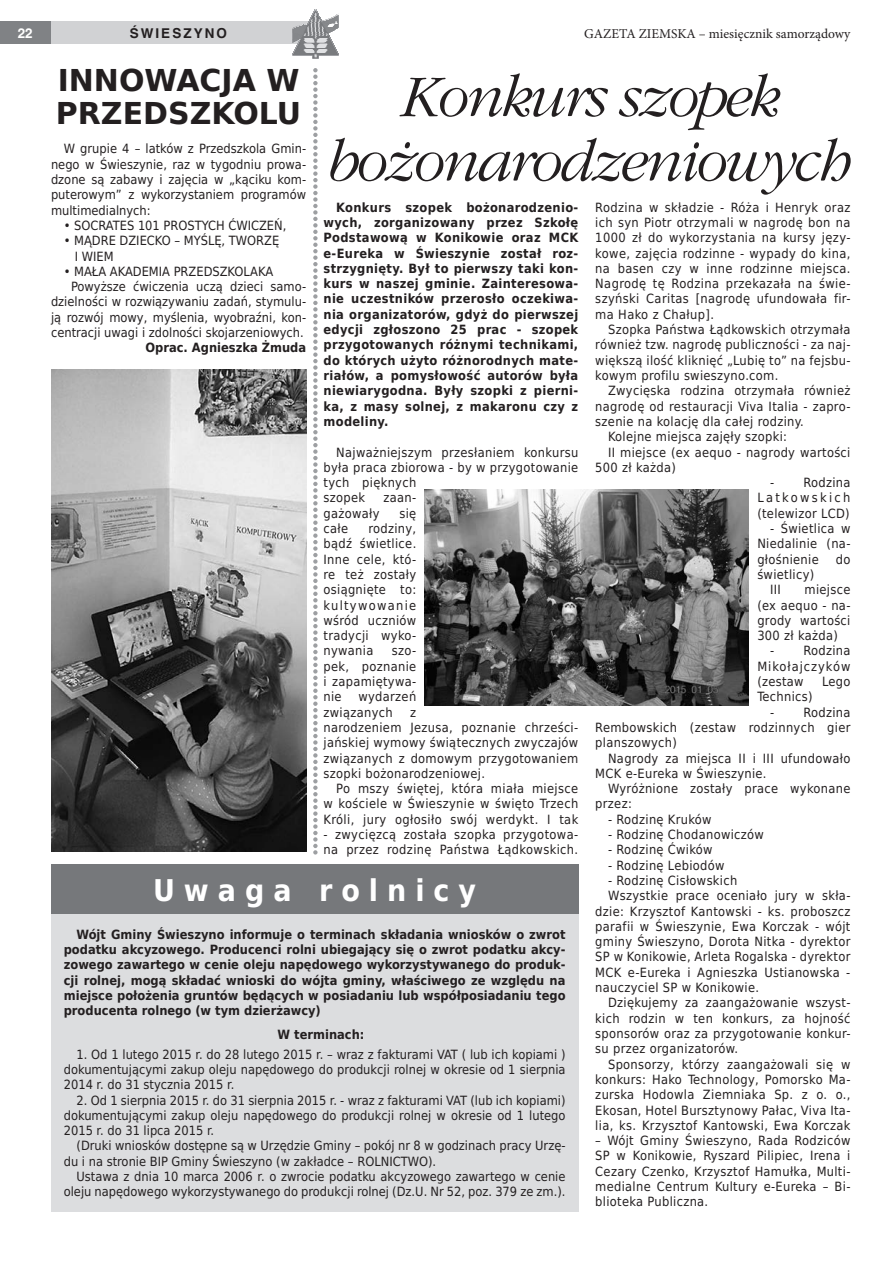
<style>
.page{position:relative;width:893px;height:1263px;background:#fff}
.page>*{position:absolute;margin:0;border:0;box-sizing:border-box;transform-origin:0 0}
.gz_tytul_kursywa{font:italic 61.5px "Gatineau";letter-spacing:-.04em;color:#231f20}
.gz_tytulik_sformatow{font:700 30px/33px "DejaVu Sans";color:#231f20}
.gz_text_glowny{font:700 30px "DejaVu Sans Condensed";letter-spacing:.3em;color:#fff}
.t1{font:13.5px "Minion Pro";color:#231f20}
.t2{font:700 13.5px "Switzerland";letter-spacing:.15em;color:#231f20}
.t3{font:700 13.5px "Switzerland";color:#fff}
.gz_text_glowny-2{font:12.75px/15.3px "DejaVu Sans Condensed";letter-spacing:.025em;color:#231f20;text-align:justify}
.gz_text_glowny-3{font:700 12.75px/15.3px "DejaVu Sans Condensed";color:#231f20;text-align:justify}
.gz_text_glowny-4{font:12.75px/15.3px "DejaVu Sans Condensed";color:#231f20}
</style>
<div class="page">
<div style="left:0;top:22px;width:324px;height:22px;background:#d1d2d4"></div>
<div style="left:0;top:22px;width:51px;height:22px;background:#808285"></div>
<div style="left:51px;top:871px;width:527px;height:341px;background:#dcdddf"></div>
<div style="left:51px;top:865px;width:527px;height:49px;background:#76787b"></div>
<svg style="left:312px;top:56px;width:7px;height:2px"></svg>
<img style="left:292px;top:53px;width:47px;height:3px">
<img style="left:293px;top:50px;width:44px;height:3px">
<img style="left:295px;top:46px;width:41px;height:5px">
<img style="left:297px;top:43px;width:37px;height:4px">
<img style="left:300px;top:41px;width:7px;height:2px">
<img style="left:300px;top:39px;width:7px;height:2px">
<svg style="left:292px;top:39px;width:8px;height:5px"></svg>
<img style="left:292px;top:37px;width:15px;height:2px">
<img style="left:292px;top:28px;width:15px;height:9px">
<img style="left:294px;top:27px;width:13px;height:2px">
<img style="left:296px;top:26px;width:11px;height:2px">
<svg style="left:307px;top:9px;width:32px;height:35px"></svg>
<img style="left:51px;top:370px;width:255px;height:482px">
<svg style="left:313px;top:68px;width:5px;height:786px"></svg>
<img style="left:425px;top:489px;width:324px;height:216px">
<p class="t3" style="left:18px;top:25px;width:17px">22</p>
<p class="t2" style="left:130px;top:25px;width:99px">ŚWIESZYNO</p>
<p class="t1" style="left:584px;top:25px;width:268px">GAZETA ZIEMSKA – miesięcznik samorządowy</p>
<p class="gz_tytulik_sformatow" style="left:56px;top:63px;width:247px">INNOWACJA W<br>PRZEDSZKOLU</p>
<p class="gz_tytul_kursywa" style="left:397px;top:62px;width:380px">Konkurs szopek</p>
<p class="gz_tytul_kursywa" style="left:323px;top:126px;width:528px">bożonarodzeniowych</p>
<p class="gz_text_glowny-2" style="left:51px;top:141px;width:257px;text-indent:13px">W grupie 4 – latków z Przedszkola Gmin&shy;nego w Świeszynie, raz w tygodniu prowa&shy;dzone są zabawy i zajęcia w „kąciku kom&shy;puterowym” z wykorzystaniem programów multimedialnych:</p>
<p class="gz_text_glowny-4" style="left:64px;top:218px;width:224px">• SOCRATES 101 PROSTYCH ĆWICZEŃ,</p>
<p class="gz_text_glowny-4" style="left:64px;top:233px;width:217px">• MĄDRE DZIECKO – MYŚLĘ, TWORZĘ</p>
<p class="gz_text_glowny-2" style="left:75px;top:248px;width:40px">I WIEM</p>
<p class="gz_text_glowny-4" style="left:64px;top:263px;width:211px">• MAŁA AKADEMIA PRZEDSZKOLAKA</p>
<p class="gz_text_glowny-2" style="left:51px;top:279px;width:257px;text-indent:20px">Powyższe ćwiczenia uczą dzieci samo&shy;dzielności w rozwiązywaniu zadań, stymulu&shy;ją rozwój mowy, myślenia, wyobraźni, kon&shy;centracji uwagi i zdolności skojarzeniowych.</p>
<p class="gz_text_glowny-3" style="left:145px;top:340px;width:162px">Oprac. Agnieszka Żmuda</p>
<p class="gz_text_glowny-2" style="left:595px;top:199px;width:257px">Rodzina w składzie - Róża i Henryk oraz ich syn Piotr otrzymali w nagrodę bon na 1000 zł do wykorzystania na kursy języ&shy;kowe, zajęcia rodzinne - wypady do kina, na basen czy w inne rodzinne miejsca.<br>Nagrodę tę Rodzina przekazała na świe&shy;szyński Caritas [nagrodę ufundowała fir&shy;ma Hako z Chałup].</p>
<p class="gz_text_glowny-2" style="left:595px;top:322px;width:257px;text-indent:13px">Szopka Państwa Łądkowskich otrzymała również tzw. nagrodę publiczności - za naj&shy;większą ilość kliknięć „Lubię to” na fejsbu&shy;kowym profilu swieszyno.com.</p>
<p class="gz_text_glowny-2" style="left:595px;top:383px;width:257px;text-indent:13px">Zwycięska rodzina otrzymała również nagrodę od restauracji Viva Italia - zapro&shy;szenie na kolację dla całej rodziny.</p>
<p class="gz_text_glowny-2" style="left:608px;top:429px;width:181px">Kolejne miejsca zajęły szopki:</p>
<p class="gz_text_glowny-2" style="left:595px;top:444px;width:257px;text-indent:13px">II miejsce (ex aequo - nagrody wartości<br>500 zł każda)</p>
<p class="gz_text_glowny-2" style="left:757px;top:475px;width:95px;text-indent:13px">- Rodzina Latkowskich (telewizor LCD)</p>
<p class="gz_text_glowny-2" style="left:757px;top:521px;width:95px;text-indent:13px">- Świetlica w Niedalinie (na&shy;głośnienie</p>
<p class="gz_text_glowny-3" style="left:324px;top:199px;width:256px;text-indent:13px">Konkurs szopek bożonarodzenio&shy;wych, zorganizowany przez Szkołę Podstawową w Konikowie oraz MCK e-Eureka w Świeszynie został roz&shy;strzygnięty. Był to pierwszy taki kon&shy;kurs w naszej gminie. Zainteresowa&shy;nie uczestników przerosło oczekiwa&shy;nia organizatorów, gdyż do pierwszej edycji zgłoszono 25 prac - szopek przygotowanych różnymi technikami, do których użyto różnorodnych mate&shy;riałów, a pomysłowość autorów była niewiarygodna. Były szopki z pierni&shy;ka, z masy solnej, z makaronu czy z modeliny.</p>
<p class="gz_text_glowny-2" style="left:324px;top:444px;width:256px;text-align:left;text-indent:13px">Najważniejszym przesłaniem konkursu była praca zbiorowa - by w przygotowanie tych pięknych<br>szopek</p>
<p class="gz_text_glowny-2" style="left:384px;top:490px;width:34px">zaan-</p>
<p class="gz_text_glowny-2" style="left:324px;top:505px;width:58px">gażowały</p>
<p class="gz_text_glowny-2" style="left:399px;top:505px;width:18px">się</p>
<p class="gz_text_glowny-2" style="left:324px;top:521px;width:26px">całe</p>
<p class="gz_text_glowny-2" style="left:324px;top:521px;width:94px;text-indent:45px">rodziny, bądź świetlice.<br>Inne cele, któ&shy;re też zostały osiągnięte to: kultywowanie wśród uczniów tradycji wyko&shy;nywania</p>
<p class="gz_text_glowny-2" style="left:836px;top:551px;width:16px">do</p>
<p class="gz_text_glowny-2" style="left:757px;top:566px;width:58px">świetlicy)</p>
<p class="gz_text_glowny-2" style="left:770px;top:582px;width:12px">III</p>
<p class="gz_text_glowny-2" style="left:757px;top:582px;width:95px;text-indent:47px">miejsce (ex aequo - na&shy;grody wartości 300 zł każda)</p>
<p class="gz_text_glowny-2" style="left:757px;top:643px;width:95px;text-indent:13px">- Rodzina Mikołajczyków (zestaw</p>
<p class="gz_text_glowny-2" style="left:324px;top:643px;width:94px;text-indent:68px">szo&shy;pek, poznanie i zapamiętywa&shy;nie</p>
<p class="gz_text_glowny-2" style="left:822px;top:674px;width:30px">Lego</p>
<p class="gz_text_glowny-2" style="left:324px;top:689px;width:94px;text-indent:35px">wydarzeń związanych</p>
<p class="gz_text_glowny-2" style="left:757px;top:689px;width:57px">Technics)</p>
<p class="gz_text_glowny-2" style="left:595px;top:704px;width:257px;text-indent:175px">- Rodzina Rembowskich (zestaw rodzinnych gier planszowych)</p>
<p class="gz_text_glowny-2" style="left:595px;top:750px;width:257px;text-indent:13px">Nagrody za miejsca II i III ufundowało<br>MCK e-Eureka w Świeszynie.</p>
<p class="gz_text_glowny-2" style="left:595px;top:781px;width:257px;text-indent:13px">Wyróżnione zostały prace wykonane przez:</p>
<p class="gz_text_glowny-2" style="left:608px;top:811px;width:105px">- Rodzinę Kruków</p>
<p class="gz_text_glowny-2" style="left:608px;top:827px;width:157px">- Rodzinę Chodanowiczów</p>
<p class="gz_text_glowny-2" style="left:608px;top:842px;width:106px">- Rodzinę Ćwików</p>
<p class="gz_text_glowny-2" style="left:608px;top:857px;width:118px">- Rodzinę Lebiodów</p>
<p class="gz_text_glowny-2" style="left:608px;top:872px;width:131px">- Rodzinę Cisłowskich</p>
<p class="gz_text_glowny-2" style="left:595px;top:888px;width:257px;text-indent:13px">Wszystkie prace oceniało jury w skła&shy;dzie: Krzysztof Kantowski - ks. proboszcz parafii w Świeszynie, Ewa Korczak - wójt gminy Świeszyno, Dorota Nitka - dyrektor SP w Konikowie, Arleta Rogalska - dyrektor MCK e-Eureka i Agnieszka Ustianowska - nauczyciel SP w Konikowie.</p>
<p class="gz_text_glowny-2" style="left:595px;top:995px;width:257px;text-indent:13px">Dziękujemy za zaangażowanie wszyst&shy;kich rodzin w ten konkurs, za hojność sponsorów oraz za przygotowanie konkur&shy;su przez organizatorów.</p>
<p class="gz_text_glowny-2" style="left:595px;top:1056px;width:257px;text-indent:13px">Sponsorzy, którzy zaangażowali się w konkurs: Hako Technology, Pomorsko Ma&shy;zurska Hodowla Ziemniaka Sp. z o. o., Ekosan, Hotel Bursztynowy Pałac, Viva Ita&shy;lia, ks. Krzysztof Kantowski, Ewa Korczak</p>
<p class="gz_text_glowny-2" style="left:595px;top:1133px;width:257px">– Wójt Gminy Świeszyno, Rada Rodziców SP w Konikowie, Ryszard Pilipiec, Irena i Cezary Czenko, Krzysztof Hamułka, Multi&shy;medialne Centrum Kultury e-Eureka – Bi&shy;blioteka Publiczna.</p>
<p class="gz_text_glowny-2" style="left:324px;top:704px;width:256px;text-align:left;text-indent:87px">z<br>narodzeniem Jezusa, poznanie chrześci&shy;jańskiej wymowy świątecznych zwyczajów związanych z domowym przygotowaniem szopki bożonarodzeniowej.</p>
<p class="gz_text_glowny-2" style="left:324px;top:781px;width:256px;text-indent:13px">Po mszy świętej, która miała miejsce w kościele w Świeszynie w święto Trzech Króli, jury ogłosiło swój werdykt. I tak</p>
<p class="gz_text_glowny-2" style="left:324px;top:827px;width:256px">- zwycięzcą została szopka przygotowa&shy;na przez rodzinę Państwa Łądkowskich.</p>
<p class="gz_text_glowny" style="left:153px;top:866px;width:325px">Uwaga rolnicy</p>
<p class="gz_text_glowny-3" style="left:64px;top:926px;width:503px;text-indent:13px">Wójt Gminy Świeszyno informuje o terminach składania wniosków o zwrot podatku akcyzowego. Producenci rolni ubiegający się o zwrot podatku akcy&shy;zowego zawartego w cenie oleju napędowego wykorzystywanego do produk&shy;cji rolnej, mogą składać wnioski do wójta gminy, właściwego ze względu na miejsce położenia gruntów będących w posiadaniu lub współposiadaniu tego producenta rolnego (w tym dzierżawcy)</p>
<p class="gz_text_glowny-3" style="left:278px;top:1026px;width:88px">W terminach:</p>
<p class="gz_text_glowny-2" style="left:64px;top:1046px;width:503px;text-indent:13px">1. Od 1 lutego 2015 r. do 28 lutego 2015 r. – wraz z fakturami VAT ( lub ich kopiami ) dokumentującymi zakup oleju napędowego do produkcji rolnej w okresie od 1 sierpnia 2014 r. do 31 stycznia 2015 r.</p>
<p class="gz_text_glowny-2" style="left:64px;top:1092px;width:503px;text-indent:13px">2. Od 1 sierpnia 2015 r. do 31 sierpnia 2015 r. - wraz z fakturami VAT (lub ich kopiami) dokumentującymi zakup oleju napędowego do produkcji rolnej w okresie od 1 lutego 2015 r. do 31 lipca 2015 r.</p>
<p class="gz_text_glowny-4" style="left:64px;top:1138px;width:503px;text-indent:13px">(Druki wniosków dostępne są w Urzędzie Gminy – pokój nr 8 w godzinach pracy Urzę&shy;du i na stronie BIP Gminy Świeszyno (w zakładce – ROLNICTWO).</p>
<p class="gz_text_glowny-4" style="left:64px;top:1168px;width:503px;text-align:right">Ustawa z dnia 10 marca 2006 r. o zwrocie podatku akcyzowego zawartego w cenie oleju napędowego wykorzystywanego do produkcji rolnej (Dz.U. Nr 52, poz. 379 ze zm.).</p>
</div>
